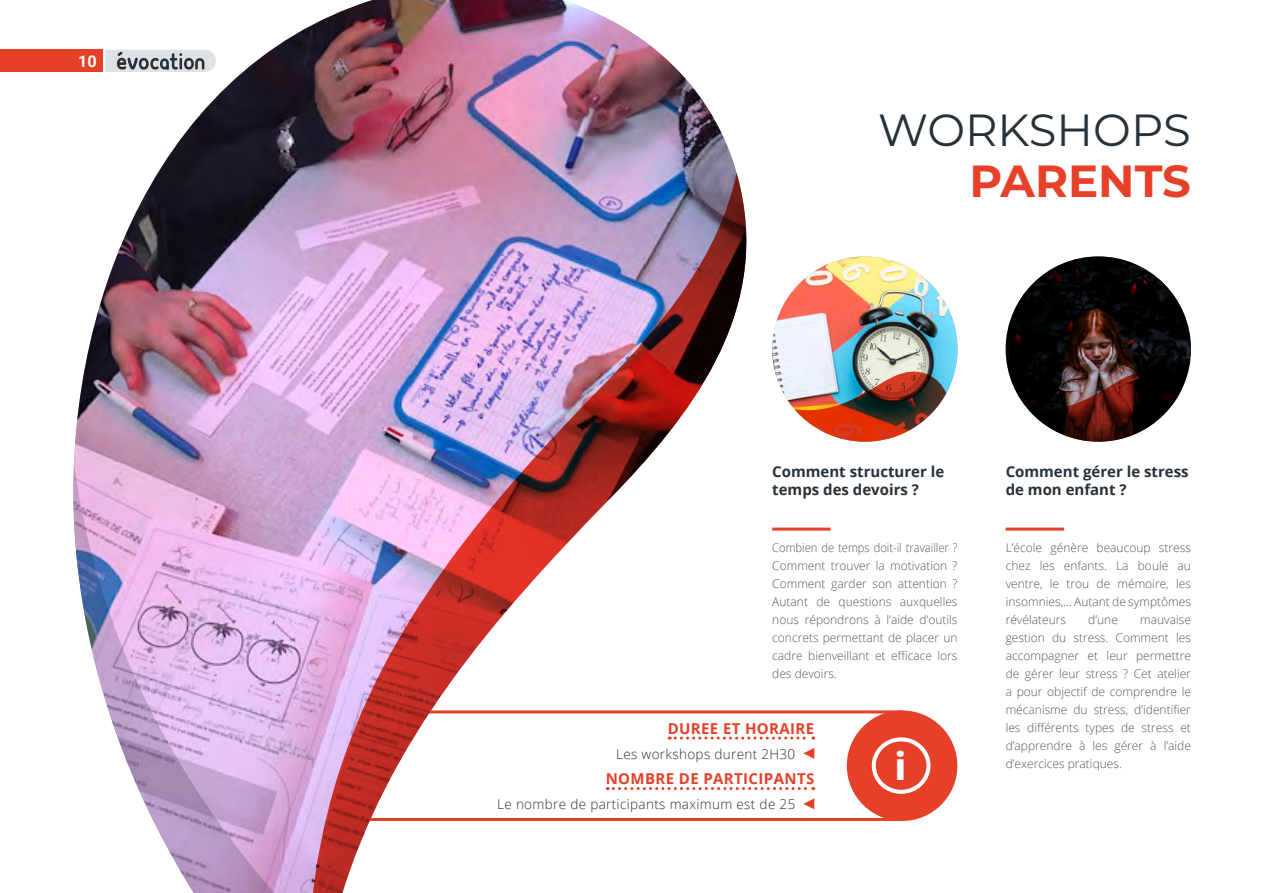
<style>
.page{position:relative;width:1263px;height:893px;background:#fff}
.page>*{position:absolute;margin:0;border:0;box-sizing:border-box;transform-origin:0 0}
.t1{font:45px "Montserrat";color:#273139}
.t2{font:700 45px "Montserrat";color:#e64029}
.t3{font:900 39px "Roboto";color:#fff}
.t4{font:700 16.2px "Roboto";color:#fff}
.t5{font:700 15px/18px "Open Sans";color:#273139}
.t6{font:700 15px "Open Sans";letter-spacing:.025em;color:#e64029}
.t7{font:300 13.5px "Open Sans";letter-spacing:.025em;color:#273139}
.t8{font:300 12px/18px "Open Sans";color:#4f5a61;text-align:justify}
.t9{font:300 12px/18px "Open Sans";color:#4f5a61;text-align:justify;scale:.93 1}
</style>
<div class="page">
<svg style="left:768px;top:736px;width:46px;height:3px"></svg>
<svg style="left:768px;top:787px;width:46px;height:3px"></svg>
<svg style="left:803px;top:748px;width:11px;height:11px"></svg>
<svg style="left:803px;top:798px;width:11px;height:11px"></svg>
<div style="left:847px;top:710px;width:110px;height:111px;background:#e64029;border-radius:50%"></div>
<div style="left:872px;top:737px;width:58px;height:57px;border:4px solid #fff;border-radius:50%"></div>
<img style="left:71px;top:0;width:678px;height:893px">
<img style="left:312px;top:173px;width:436px;height:720px">
<svg style="left:73px;top:463px;width:212px;height:430px"></svg>
<img style="left:772px;top:256px;width:185px;height:186px;border-radius:93px">
<img style="left:1006px;top:256px;width:185px;height:186px;border-radius:93px">
<img style="left:794px;top:370px;width:152px;height:72px">
<svg style="left:1028px;top:370px;width:152px;height:72px"></svg>
<hr style="left:772px;top:528px;width:59px;height:3px;background:#e64029">
<hr style="left:1006px;top:528px;width:58px;height:3px;background:#e64029">
<div style="left:0;top:50px;width:103px;height:22px;background:#e64029"></div>
<svg style="left:105px;top:50px;width:111px;height:22px;background:#b5babe"></svg>
<h3 class="t4" style="left:78px;top:50px;width:20px">10</h3>
<p class="t1" style="left:878px;top:99px;width:314px">WORKSHOPS</p>
<p class="t2" style="left:970px;top:148px;width:223px">PARENTS</p>
<p class="t5" style="left:772px;top:462px;width:173px">Comment structurer le temps des devoirs ?</p>
<p class="t5" style="left:1006px;top:462px;width:185px">Comment gérer le stress de mon enfant ?</p>
<p class="t9" style="left:772px;top:538px;width:201px">Combien de temps doit-il travailler ?<br>Comment trouver la motivation ?<br>Comment garder son attention ?<br>Autant de questions auxquelles nous répondrons à l’aide d’outils concrets permettant de placer un cadre bienveillant et efficace lors des devoirs.</p>
<p class="t6" style="left:668px;top:717px;width:148px">DUREE ET HORAIRE</p>
<p class="t7" style="left:616px;top:745px;width:181px">Les workshops durent 2H30</p>
<p class="t6" style="left:606px;top:768px;width:210px">NOMBRE DE PARTICIPANTS</p>
<p class="t7" style="left:497px;top:795px;width:300px">Le nombre de participants maximum est de 25</p>
<p class="t3" style="left:895px;top:739px;width:12px">i</p>
<p class="t8" style="left:1006px;top:538px;width:187px">L’école génère beaucoup stress chez les enfants. La boule au ventre, le trou de mémoire, les insomnies,… Autant de symptômes révélateurs</p>
<p class="t8" style="left:1088px;top:610px;width:31px">d’une</p>
<p class="t8" style="left:1006px;top:610px;width:187px;text-indent:135px">mauvaise gestion du stress. Comment les accompagner et leur permettre de gérer leur stress ? Cet atelier a pour objectif de comprendre le mécanisme du stress, d’identifier les différents types de stress et d’apprendre à les gérer à l’aide d’exercices pratiques.</p>
</div>
